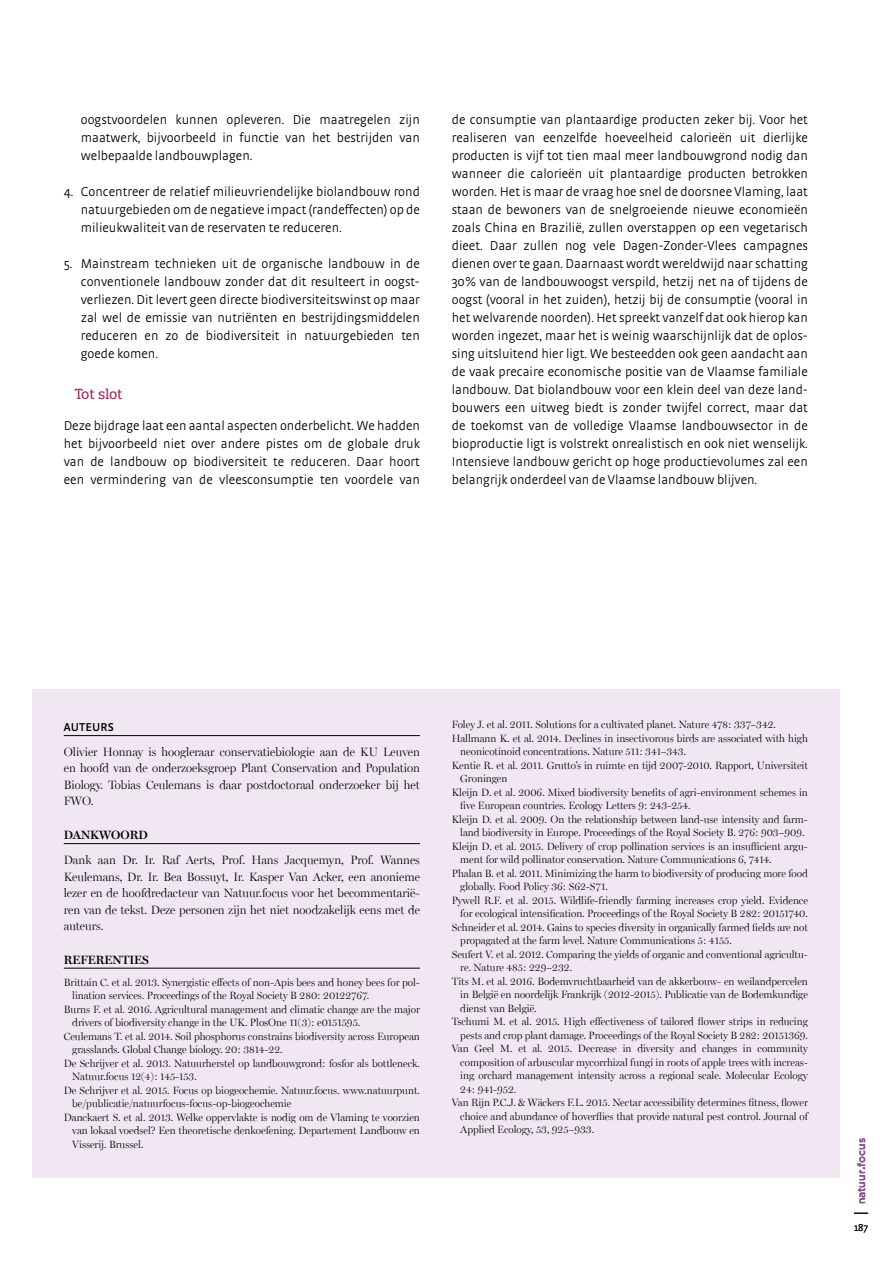
<style>
.page{position:relative;width:893px;height:1263px;background:#fff}
.page>*{position:absolute;margin:0;border:0;box-sizing:border-box;transform-origin:0 0}
.t1{font:500 15px "Prelo Slab";letter-spacing:-.01em;color:#a02b5b}
.t2{font:300 13.5px/18px "Strada OT";color:#000;text-align:justify}
.t3{font:300 12px/16.5px "Miller Display";color:#000;text-align:justify}
.t4{font:600 12px "Miller Display";color:#000}
.t5{font:600 12px "Strada OT";letter-spacing:.01em;color:#000}
.t6{font:300 10.5px "Miller Display";color:#000}
.t7{font:500 10.5px "Gotham";color:#a54399}
.t8{font:300 10.5px "Strada OT";color:#000}
</style>
<div class="page">
<svg style="left:854px;top:1213px;width:14px;height:1px"></svg>
<div style="left:32px;top:689px;width:808px;height:489px;background:#f0e7f2"></div>
<hr style="left:64px;top:735px;width:356px;height:1px;background:#000">
<hr style="left:64px;top:843px;width:356px;height:1px;background:#000">
<hr style="left:64px;top:968px;width:356px;height:1px;background:#000">
<p class="t2" style="left:81px;top:111px;width:341px">oogstvoordelen kunnen opleveren. Die maatregelen zijn maatwerk, bijvoorbeeld in functie van het bestrijden van welbepaalde landbouwplagen.</p>
<p class="t2" style="left:81px;top:183px;width:341px;text-indent:-17px">4. Concentreer de relatief milieuvriendelijke biolandbouw rond natuurgebieden om de negatieve impact (randeffecten) op de milieukwaliteit van de reservaten te reduceren.</p>
<p class="t2" style="left:81px;top:255px;width:341px;text-indent:-17px">5. Mainstream technieken uit de organische landbouw in de conventionele landbouw zonder dat dit resulteert in oogst&shy;verliezen. Dit levert geen directe biodiversiteitswinst op maar zal wel de emissie van nutriënten en bestrijdingsmiddelen reduceren en zo de biodiversiteit in natuurgebieden ten goede komen.</p>
<h1 class="t1" style="left:74px;top:385px;width:50px">Tot slot</h1>
<p class="t2" style="left:64px;top:417px;width:358px">Deze bijdrage laat een aantal aspecten onderbelicht. We hadden het bijvoorbeeld niet over andere pistes om de globale druk van de landbouw op biodiversiteit te reduceren. Daar hoort een vermindering van de vleesconsumptie ten voordele van</p>
<p class="t2" style="left:452px;top:111px;width:358px">de consumptie van plantaardige producten zeker bij. Voor het realiseren van eenzelfde hoeveelheid calorieën uit dierlijke producten is vijf tot tien maal meer landbouwgrond nodig dan wanneer die calorieën uit plantaardige producten betrokken worden. Het is maar de vraag hoe snel de doorsnee Vlaming, laat staan de bewoners van de snelgroeiende nieuwe economieën zoals China en Brazilië, zullen overstappen op een vegetarisch dieet. Daar zullen nog vele Dagen-Zonder-Vlees campagnes dienen over te gaan. Daarnaast wordt wereldwijd naar schatting 30% van de landbouwoogst verspild, hetzij net na of tijdens de oogst (vooral in het zuiden), hetzij bij de consumptie (vooral in het welvarende noorden). Het spreekt vanzelf dat ook hierop kan worden ingezet, maar het is weinig waarschijnlijk dat de oplos&shy;sing uitsluitend hier ligt. We besteedden ook geen aandacht aan de vaak precaire economische positie van de Vlaamse familiale landbouw. Dat biolandbouw voor een klein deel van deze land&shy;bouwers een uitweg biedt is zonder twijfel correct, maar dat de toekomst van de volledige Vlaamse landbouwsector in de bioproductie ligt is volstrekt onrealistisch en ook niet wenselijk.<br>Intensieve landbouw gericht op hoge productievolumes zal een belangrijk onderdeel van de Vlaamse landbouw blijven.</p>
<p class="t5" style="left:64px;top:720px;width:52px">AUTEURS</p>
<p class="t3" style="left:64px;top:743px;width:358px">Olivier Honnay is hoogleraar conservatiebiologie aan de KU Leuven en hoofd van de onderzoeksgroep Plant Conservation and Population Biology. Tobias Ceulemans is daar postdoctoraal onderzoeker bij het FWO.</p>
<p class="t4" style="left:64px;top:828px;width:85px">DANKWOORD</p>
<p class="t3" style="left:64px;top:851px;width:358px">Dank aan Dr. Ir. Raf Aerts, Prof. Hans Jacquemyn, Prof. Wannes Keulemans, Dr. Ir. Bea Bossuyt, Ir. Kasper Van Acker, een anonieme lezer en de hoofdredacteur van Natuur.focus voor het becommentarië&shy;ren van de tekst. Deze personen zijn het niet noodzakelijk eens met de auteurs.</p>
<p class="t4" style="left:64px;top:952px;width:87px">REFERENTIES</p>
<p class="t6" style="left:64px;top:975px;width:358px">Brittain C. et al. 2013. Synergistic effects of non-Apis bees and honey bees for pol-</p>
<p class="t6" style="left:72px;top:989px;width:298px">lination services. Proceedings of the Royal Society B 280: 20122767.</p>
<p class="t6" style="left:64px;top:1002px;width:358px">Burns F. et al. 2016. Agricultural management and climatic change are the major</p>
<p class="t6" style="left:72px;top:1016px;width:290px">drivers of biodiversity change in the UK. PlosOne 11(3): e0151595.</p>
<p class="t6" style="left:64px;top:1029px;width:358px">Ceulemans T. et al. 2014. Soil phosphorus constrains biodiversity across European</p>
<p class="t6" style="left:72px;top:1043px;width:212px">grasslands. Global Change biology. 20: 3814-22.</p>
<p class="t6" style="left:64px;top:1056px;width:358px">De Schrijver et al. 2013. Natuurherstel op landbouwgrond: fosfor als bottleneck.</p>
<p class="t6" style="left:72px;top:1070px;width:126px">Natuur.focus 12(4): 145-153.</p>
<p class="t6" style="left:64px;top:1083px;width:358px">De Schrijver et al. 2015. Focus op biogeochemie. Natuur.focus. www.natuurpunt.</p>
<p class="t6" style="left:72px;top:1097px;width:221px">be/publicatie/natuurfocus-focus-op-biogeochemie</p>
<p class="t6" style="left:64px;top:1110px;width:358px">Danckaert S. et al. 2013. Welke oppervlakte is nodig om de Vlaming te voorzien</p>
<p class="t6" style="left:72px;top:1124px;width:349px">van lokaal voedsel? Een theoretische denkoefening. Departement Landbouw en</p>
<p class="t6" style="left:72px;top:1137px;width:72px">Visserij. Brussel.</p>
<p class="t6" style="left:452px;top:718px;width:326px">Foley J. et al. 2011. Solutions for a cultivated planet. Nature 478: 337–342.</p>
<p class="t6" style="left:452px;top:731px;width:358px">Hallmann K. et al. 2014. Declines in insectivorous birds are associated with high</p>
<p class="t6" style="left:460px;top:745px;width:227px">neonicotinoid concentrations. Nature 511: 341–343.</p>
<p class="t6" style="left:452px;top:758px;width:358px">Kentie R. et al. 2011. Grutto’s in ruimte en tijd 2007-2010. Rapport, Universiteit</p>
<p class="t6" style="left:460px;top:772px;width:49px">Groningen</p>
<p class="t6" style="left:452px;top:785px;width:358px">Kleijn D. et al. 2006. Mixed biodiversity benefits of agri-environment schemes in</p>
<p class="t6" style="left:460px;top:799px;width:232px">five European countries. Ecology Letters 9: 243-254.</p>
<p class="t6" style="left:452px;top:812px;width:358px">Kleijn D. et al. 2009. On the relationship between land-use intensity and farm-</p>
<p class="t6" style="left:460px;top:826px;width:346px">land biodiversity in Europe. Proceedings of the Royal Society B. 276: 903–909.</p>
<p class="t6" style="left:452px;top:839px;width:358px">Kleijn D. et al. 2015. Delivery of crop pollination services is an insufficient argu-</p>
<p class="t6" style="left:460px;top:853px;width:313px">ment for wild pollinator conservation. Nature Communications 6, 7414.</p>
<p class="t6" style="left:452px;top:867px;width:358px">Phalan B. et al. 2011. Minimizing the harm to biodiversity of producing more food</p>
<p class="t6" style="left:460px;top:880px;width:149px">globally. Food Policy 36: S62-S71.</p>
<p class="t6" style="left:452px;top:894px;width:358px">Pywell R.F. et al. 2015. Wildlife-friendly farming increases crop yield. Evidence</p>
<p class="t6" style="left:460px;top:907px;width:349px">for ecological intensification. Proceedings of the Royal Society B 282: 20151740.</p>
<p class="t6" style="left:452px;top:921px;width:358px">Schneider et al. 2014. Gains to species diversity in organically farmed fields are not</p>
<p class="t6" style="left:460px;top:934px;width:273px">propagated at the farm level. Nature Communications 5: 4155.</p>
<p class="t6" style="left:452px;top:948px;width:358px">Seufert V. et al. 2012. Comparing the yields of organic and conventional agricultu-</p>
<p class="t6" style="left:460px;top:961px;width:113px">re. Nature 485: 229–232.</p>
<p class="t6" style="left:452px;top:975px;width:358px">Tits M. et al. 2016. Bodemvruchtbaarheid van de akkerbouw- en weilandpercelen</p>
<p class="t6" style="left:460px;top:988px;width:349px">in België en noordelijk Frankrijk (2012-2015). Publicatie van de Bodemkundige</p>
<p class="t6" style="left:460px;top:1002px;width:78px">dienst van België.</p>
<p class="t6" style="left:452px;top:1015px;width:358px">Tschumi M. et al. 2015. High effectiveness of tailored flower strips in reducing</p>
<p class="t6" style="left:460px;top:1029px;width:349px">pests and crop plant damage. Proceedings of the Royal Society B 282: 20151369.</p>
<p class="t6" style="left:452px;top:1042px;width:358px">Van Geel M. et al. 2015. Decrease in diversity and changes in community</p>
<p class="t6" style="left:460px;top:1056px;width:349px">composition of arbuscular mycorrhizal fungi in roots of apple trees with increas-</p>
<p class="t6" style="left:460px;top:1069px;width:349px">ing orchard management intensity across a regional scale. Molecular Ecology</p>
<p class="t6" style="left:460px;top:1083px;width:58px">24: 941-952.</p>
<p class="t6" style="left:452px;top:1096px;width:358px">Van Rijn P.C.J. &amp; Wäckers F.L. 2015. Nectar accessibility determines fitness, flower</p>
<p class="t6" style="left:460px;top:1110px;width:349px">choice and abundance of hoverflies that provide natural pest control. Journal of</p>
<p class="t6" style="left:460px;top:1123px;width:135px">Applied Ecology, 53, 925–933.</p>
<p class="t7" style="left:855px;top:1204px;width:68px;rotate:-90deg">natuur<sub>•</sub>focus</p>
<p class="t8" style="left:854px;top:1222px;width:16px">187</p>
</div>
